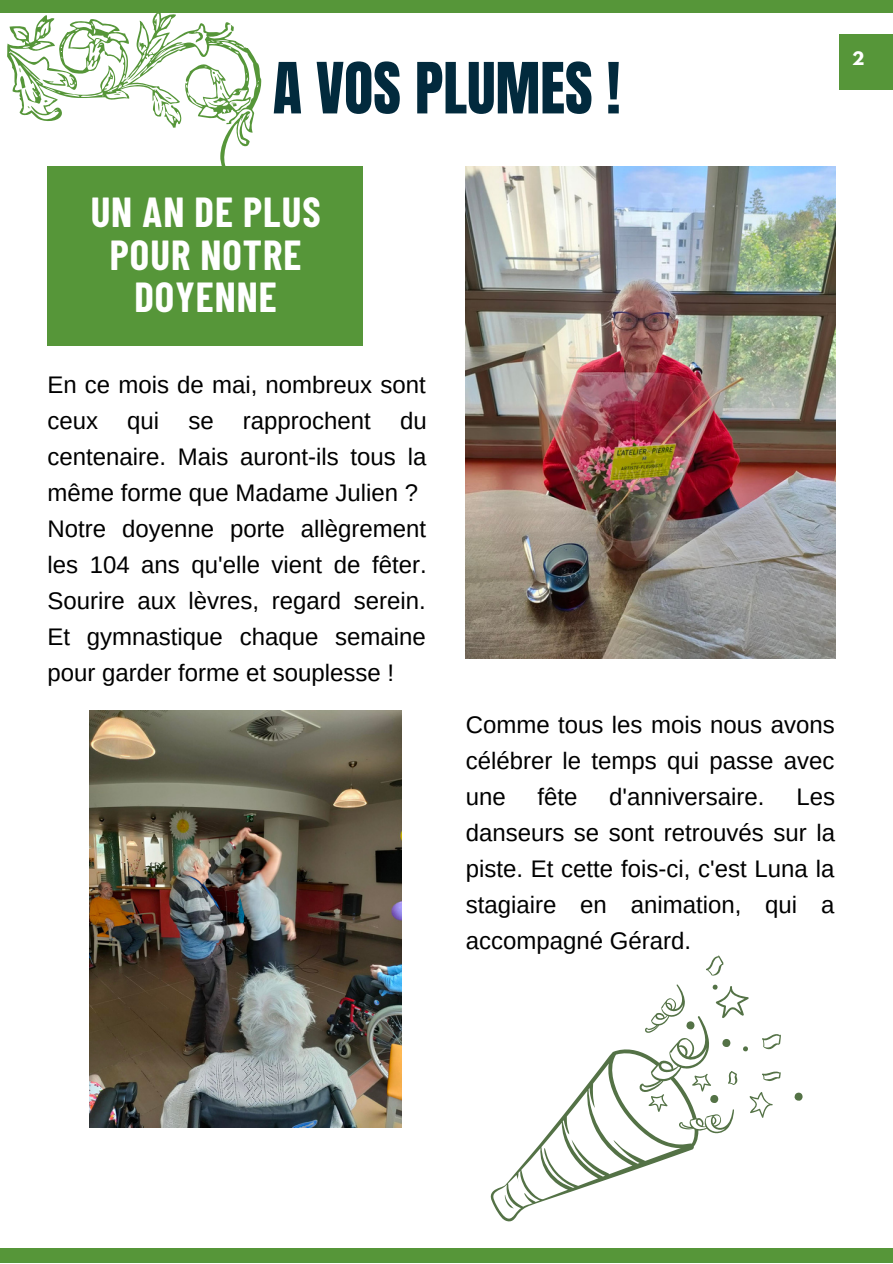
<style>
.page{position:relative;width:893px;height:1264px;background:#fff}
.page>*{position:absolute;margin:0;border:0;box-sizing:border-box;transform-origin:0 0}
.t1{font:60px "Anton";color:#022a3d}
.t2{font:700 40.95px/42.8px "Barlow Condensed";letter-spacing:.025em;color:#fff;text-align:center}
.t3{font:24px/36px "Arimo";color:#000;text-align:justify}
.t4{font:700 16.5px "League Spartan";color:#fff}
</style>
<div class="page">
<div style="left:0;top:0;width:892px;height:12px;background:#569639"></div>
<div style="left:0;top:1248px;width:892px;height:14px;background:#569639"></div>
<div style="left:838px;top:34px;width:54px;height:55px;background:#569639"></div>
<div style="left:47px;top:166px;width:316px;height:180px;background:#569639"></div>
<svg style="left:7px;top:12px;width:255px;height:154px"></svg>
<img style="left:465px;top:166px;width:370px;height:493px">
<img style="left:89px;top:710px;width:313px;height:417px">
<svg style="left:490px;top:955px;width:312px;height:266px"></svg>
<p class="t1" style="left:273px;top:45px;width:349px">A VOS PLUMES !</p>
<p class="t4" style="left:852px;top:51px;width:14px">2</p>
<p class="t2" style="left:91px;top:189px;width:231px">UN AN DE PLUS<br>POUR NOTRE<br>DOYENNE</p>
<p class="t3" style="left:47px;top:366px;width:381px">En ce mois de mai, nombreux sont ceux qui se rapprochent du centenaire. Mais auront-ils tous la même forme que Madame Julien ?</p>
<p class="t3" style="left:47px;top:510px;width:380px">Notre doyenne porte allègrement les 104 ans qu'elle vient de fêter.<br>Sourire aux lèvres, regard serein.<br>Et gymnastique chaque semaine pour garder forme et souplesse !</p>
<p class="t3" style="left:465px;top:706px;width:370px">Comme tous les mois nous avons célébrer le temps qui passe avec une</p>
<p class="t3" style="left:537px;top:778px;width:41px">fête</p>
<p class="t3" style="left:609px;top:778px;width:157px">d'anniversaire.</p>
<p class="t3" style="left:465px;top:778px;width:371px;text-indent:330px">Les danseurs se sont retrouvés sur la piste. Et cette fois-ci, c'est Luna la stagiaire en animation, qui a accompagné Gérard.</p>
</div>
